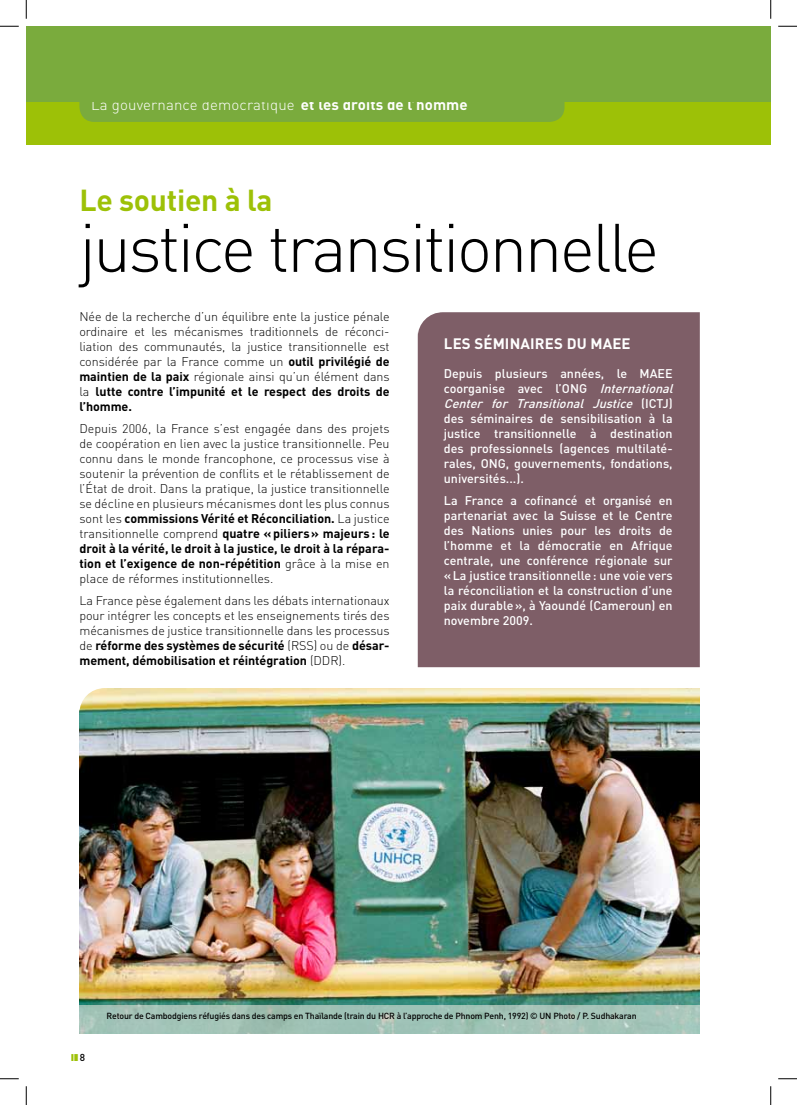
<style>
.page{position:relative;width:797px;height:1105px;background:#fff}
.page>*{position:absolute;margin:0;border:0;box-sizing:border-box;transform-origin:0 0}
.t1{font:300 67.5px "DIN Pro";letter-spacing:-.04em;color:#000}
.t2{font:700 30px "DIN Pro";color:#9dc107}
.t3{font:300 15px "DIN";letter-spacing:.01em;color:#fff}
.t4{font:700 15px "DIN Pro";letter-spacing:.01em;color:#fff}
.t5{font:300 12.5px/15px "DIN Pro";letter-spacing:-.005em;color:#000;text-align:justify}
.t6{font:500 12.5px/15px "DIN Pro";color:#fff}
.t7{font:500 10px "DIN";color:#000}
.t8{font:500 8.75px "DIN Pro";letter-spacing:-.02em;color:#000}
.s1{font-weight:700}
.s2{font-style:italic}
.s3{color:#9dc107}
</style>
<div class="page">
<div style="left:26px;top:100px;width:744px;height:44px;background:#9dc107"></div>
<div style="left:79px;top:79px;width:485px;height:43px;background:#7aab3d;border-radius:15px"></div>
<div style="left:26px;top:26px;width:744px;height:76px;background:#7aab3d"></div>
<div style="left:418px;top:312px;width:281px;height:355px;background:#7e5e67"></div>
<svg style="left:393px;top:287px;width:49px;height:50px"></svg>
<img style="left:79px;top:688px;width:620px;height:317px">
<svg style="left:79px;top:1005px;width:620px;height:29px;background:#a2c2b6"></svg>
<svg style="left:55px;top:663px;width:49px;height:50px"></svg>
<svg style="left:0;top:25px;width:19px;height:2px"></svg>
<svg style="left:778px;top:25px;width:19px;height:2px"></svg>
<svg style="left:0;top:1078px;width:19px;height:1px"></svg>
<svg style="left:778px;top:1078px;width:19px;height:1px"></svg>
<svg style="left:25px;top:0;width:2px;height:19px"></svg>
<svg style="left:25px;top:1086px;width:2px;height:19px"></svg>
<svg style="left:770px;top:0;width:1px;height:19px"></svg>
<svg style="left:770px;top:1086px;width:1px;height:19px"></svg>
<p class="t3" style="left:91px;top:95px;width:378px">La gouvernance démocratique <span class="s1">et les droits de l’homme</span></p>
<h2 class="t2" style="left:79px;top:179px;width:195px">Le soutien à la</h2>
<h1 class="t1" style="left:79px;top:202px;width:581px">justice transitionnelle</h1>
<p class="t5" style="left:79px;top:309px;width:312px">Née de la recherche d’un équilibre ente la justice pénale ordinaire et les mécanismes traditionnels de réconci&shy;liation des communautés, la justice transitionnelle est considérée par la France comme un <span class="s1">outil privilégié de maintien de la paix</span> régionale ainsi qu’un élément dans la <span class="s1">lutte contre l’impunité et le respect des droits de l’homme.</span></p>
<p class="t5" style="left:79px;top:421px;width:312px">Depuis 2006, la France s’est engagée dans des projets de coopération en lien avec la justice transitionnelle. Peu connu dans le monde francophone, ce processus vise à soutenir la prévention de conflits et le rétablissement de l’État de droit. Dans la pratique, la justice transitionnelle se décline en plusieurs mécanismes dont les plus connus sont les <span class="s1">commissions Vérité et Réconciliation.</span> La justice transitionnelle comprend <span class="s1">quatre «piliers» majeurs: le droit à la vérité, le droit à la justice, le droit à la répara&shy;tion et l’exigence de non-répétition</span> grâce à la mise en place de réformes institutionnelles.</p>
<p class="t5" style="left:79px;top:593px;width:312px">La France pèse également dans les débats internationaux pour intégrer les concepts et les enseignements tirés des mécanismes de justice transitionnelle dans les processus de <span class="s1">réforme des systèmes de sécurité</span> (RSS) ou de <span class="s1">désar&shy;mement, démobilisation et réintégration</span> (DDR).</p>
<p class="t4" style="left:444px;top:333px;width:169px">Les sém inaires du MAEE</p>
<p class="t6" style="left:444px;top:365px;width:235px">Depuis plusieurs années, le MAEE coorganise avec l’ONG <span class="s2">International Center for Transitional Justice</span> ( I C TJ ) des séminaires de sensibilisation à la justice transitionnelle à destination des professionnels (agences multilaté&shy;rales, ONG, gouvernements, fondations, universités...).</p>
<p class="t6" style="left:444px;top:492px;width:230px;text-align:justify">La France a cofinancé et organisé en partenariat avec la Suisse et le Centre des Nations unies pour les droits de l’homme et la démocratie en Afrique centrale, une conférence régionale sur «La justice transitionnelle: une voie vers la réconciliation et la construction d’une paix durable», à Yaoundé (Cameroun) en novembre 2009.</p>
<p class="t7" style="left:71px;top:1051px;width:16px"><span class="s3">❙❚</span>8</p>
<p class="t8" style="left:107px;top:1010px;width:531px">Retour de Cambodgiens réfugiés dans des camps en Thaïlande (train du HCR à l’approche de Phnom Penh, 1992) © UN Photo / P. Sudhakaran</p>
</div>
